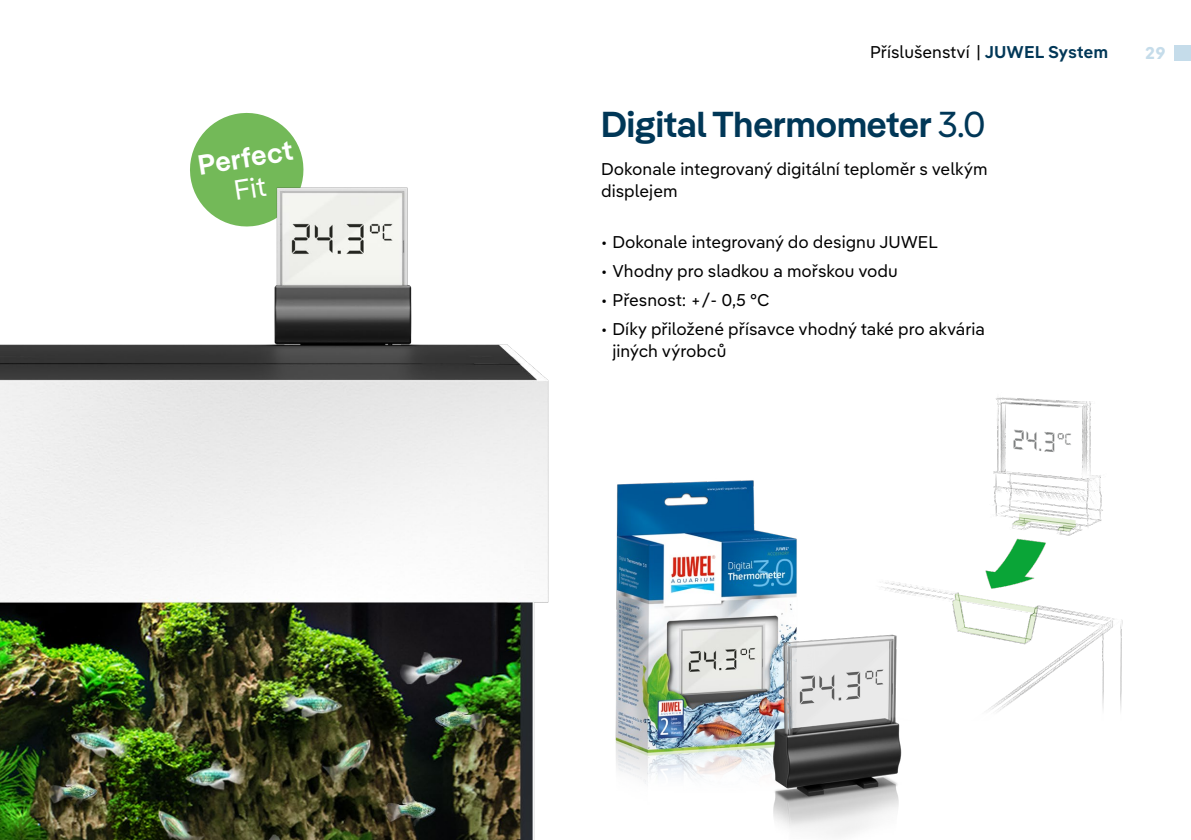
<style>
.page{position:relative;width:1191px;height:840px;background:#fff}
.page>*{position:absolute;margin:0;border:0;box-sizing:border-box;transform-origin:0 0}
.t1{font:600 36px "Pangea";color:#003757}
.t2{font:600 27.8px "Pangea";color:#fff}
.t3{font:17px/22px "Pangea Text";color:#000}
.t4{font:700 17px "Pangea";color:#c5dcea}
.s1{font-weight:600;color:#003757}
.s2{font-weight:400}
</style>
<div class="page">
<div style="left:1174px;top:45px;width:17px;height:16px;background:#c5dcea"></div>
<img style="left:928px;top:397px;width:195px;height:315px">
<img style="left:723px;top:480px;width:205px;height:293px">
<img style="left:766px;top:629px;width:206px;height:207px">
<img style="left:0;top:187px;width:723px;height:652px">
<svg style="left:186px;top:112px;width:122px;height:118px"></svg>
<h2 class="t2" style="left:195px;top:145px;width:97px;rotate:-9deg">Perfect</h2>
<p class="t3" style="left:870px;top:40px;width:240px">Příslušenství | <span class="s1">JUWEL System</span></p>
<h1 class="t1" style="left:601px;top:98px;width:386px">Digital Thermometer <span class="s2">3.0</span></h1>
<p class="t3" style="left:601px;top:157px;width:388px">Dokonale integrovaný digitální teploměr s velkým displejem</p>
<p class="t3" style="left:601px;top:230px;width:338px">• Dokonale integrovaný do designu JUWEL</p>
<p class="t3" style="left:601px;top:259px;width:298px">• Vhodny pro sladkou a mořskou vodu</p>
<p class="t3" style="left:601px;top:288px;width:170px">• Přesnost: +/- 0,5 °C</p>
<p class="t3" style="left:612px;top:316px;width:374px;text-indent:-11px">• Díky přiložené přísavce vhodný také pro akvária jiných výrobců</p>
<p class="t4" style="left:1145px;top:40px;width:21px">29</p>
</div>
